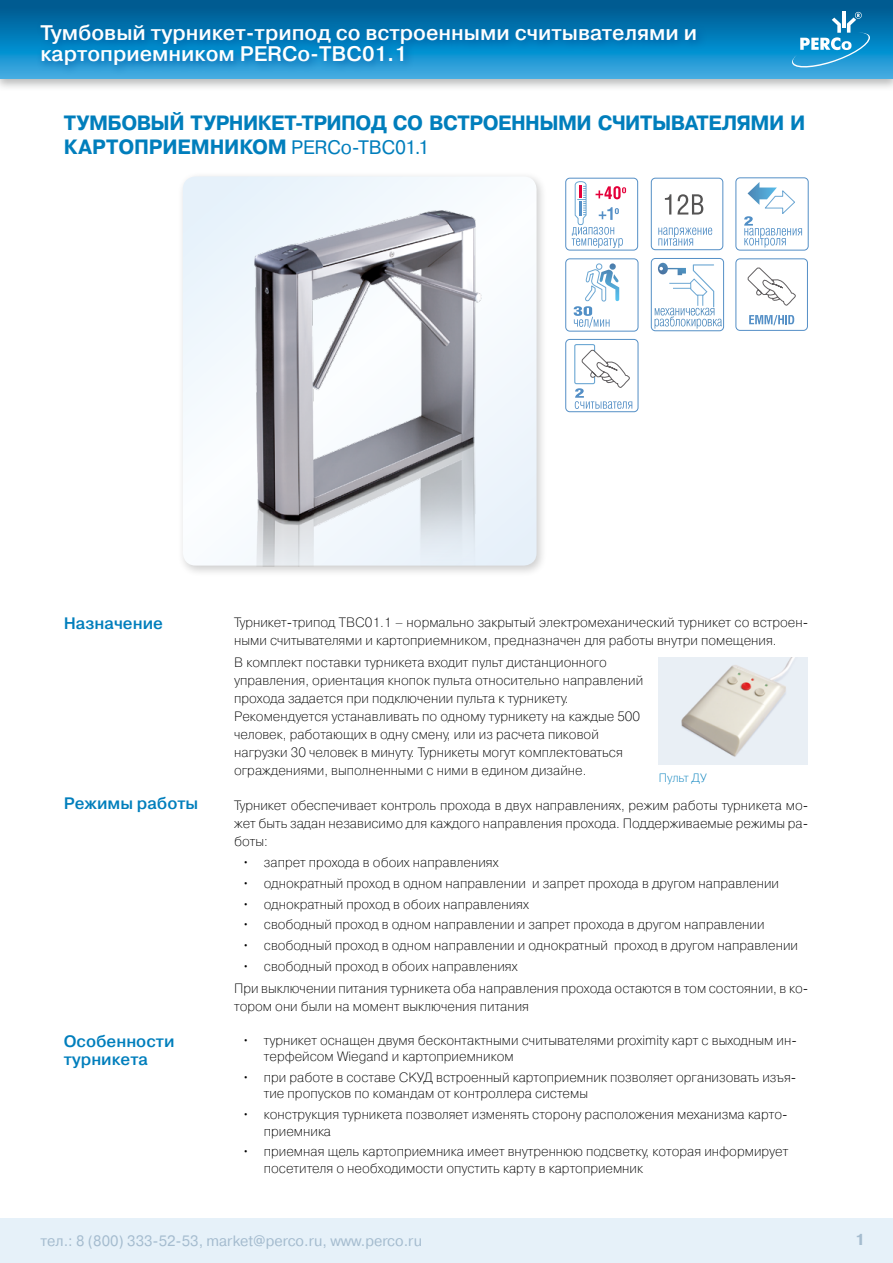
<style>
.page{position:relative;width:893px;height:1263px;background:#fff}
.page>*{position:absolute;margin:0;border:0;box-sizing:border-box;transform-origin:0 0}
.t1{font:700 21px/21px "Pragmatica Light C";color:#fff}
.t2{font:700 19.5px/23.5px "Pragmatica";letter-spacing:-.02em;color:#007ebc}
.t3{font:700 16.5px/18px "Pragmatica Light C";color:#007ebc}
.t4{font:15px "Pragmatica C";color:#a5bccf}
.t5{font:700 15px "Pragmatica";color:#a5bccf}
.t6{font:13.5px/18px "Pragmatica Light C";color:#000}
.t7{font:12px "Pragmatica Light C";color:#007ebc}
.s1{font-family:"Pragmatica C";font-weight:400}
</style>
<div class="page">
<div style="left:0;top:0;width:893px;height:92px;background:#535556;opacity:.41"></div>
<svg style="left:0;top:0;width:893px;height:79px;background:#0c74ac"></svg>
<div style="left:0;top:1219px;width:893px;height:44px;background:#e6f1f9"></div>
<div style="left:177px;top:171px;width:371px;height:406px;background:#000;opacity:.2"></div>
<svg style="left:183px;top:176px;width:354px;height:390px"></svg>
<img style="left:193px;top:188px;width:323px;height:378px">
<img style="left:659px;top:657px;width:149px;height:107px">
<div style="left:651px;top:178px;width:72px;height:72px;border:1px solid #548fc6;border-radius:4px"></div>
<svg style="left:665px;top:194px;width:6px;height:21px"></svg>
<svg style="left:677px;top:194px;width:26px;height:21px"></svg>
<svg style="left:658px;top:227px;width:54px;height:19px"></svg>
<div style="left:566px;top:259px;width:72px;height:72px;border:1px solid #548fc6;border-radius:4px"></div>
<img style="left:610px;top:263px;width:9px;height:38px">
<svg style="left:574px;top:263px;width:36px;height:65px"></svg>
<div style="left:736px;top:178px;width:72px;height:72px;border:1px solid #548fc6;border-radius:4px"></div>
<img style="left:752px;top:182px;width:25px;height:7px">
<svg style="left:744px;top:189px;width:58px;height:59px"></svg>
<div style="left:566px;top:178px;width:72px;height:72px;border:1px solid #548fc6;border-radius:4px"></div>
<svg style="left:572px;top:181px;width:54px;height:67px"></svg>
<div style="left:736px;top:259px;width:72px;height:72px;border:1px solid #548fc6;border-radius:4px"></div>
<svg style="left:747px;top:267px;width:49px;height:39px"></svg>
<svg style="left:749px;top:315px;width:45px;height:10px"></svg>
<div style="left:566px;top:339px;width:72px;height:73px;border:1px solid #548fc6;border-radius:4px"></div>
<div style="left:574px;top:344px;width:21px;height:40px;border:1px solid #6ca7d3;border-radius:2px"></div>
<svg style="left:575px;top:349px;width:57px;height:60px"></svg>
<svg style="left:792px;top:12px;width:78px;height:57px;background:#3095c8"></svg>
<div style="left:36px;top:19px;width:671px;height:57px;background:#00579f;opacity:.75"></div>
<div style="left:651px;top:258px;width:73px;height:73px;border:1px solid #548fc6;border-radius:4px"></div>
<svg style="left:654px;top:264px;width:68px;height:65px"></svg>
<h1 class="t1" style="left:40px;top:22px;width:658px">Тумбовый турникет-трипод со встроенными считывателями и картоприемником PERCo-TBC01.1</h1>
<h2 class="t2" style="left:64px;top:112px;width:743px">ТУМБОВЫЙ ТУРНИКЕТ-ТРИПОД СО ВСТРОЕННЫМИ СЧИТЫВАТЕЛЯМИ И<br>КАРТОПРИЕМНИКОМ <span class="s1">PERCo-TBC01.1</span></h2>
<p class="t3" style="left:64px;top:614px;width:101px">Назначение</p>
<p class="t3" style="left:64px;top:795px;width:136px">Режимы работы</p>
<p class="t3" style="left:64px;top:1033px;width:112px">Особенности турникета</p>
<p class="t6" style="left:234px;top:614px;width:576px">Турникет-трипод TBC01.1 – нормально закрытый электромеханический турникет со встроен&shy;ными считывателями и картоприемником, предназначен для работы внутри помещения.</p>
<p class="t6" style="left:234px;top:654px;width:411px">В комплект поставки турникета входит пульт дистанционного управления, ориентация кнопок пульта относительно направлений прохода задается при подключении пульта к турникету.<br>Рекомендуется устанавливать по одному турникету на каждые 500 человек, работающих в одну смену, или из расчета пиковой нагрузки 30 человек в минуту. Турникеты могут комплектоваться ограждениями, выполненными с ними в едином дизайне.</p>
<p class="t6" style="left:234px;top:797px;width:576px;text-align:justify">Турникет обеспечивает контроль прохода в двух направлениях, режим работы турникета мо&shy;жет быть задан независимо для каждого направления прохода. Поддерживаемые режимы ра&shy;боты:</p>
<p class="t6" style="left:243px;top:854px;width:257px">• запрет прохода в обоих направлениях</p>
<p class="t6" style="left:243px;top:874px;width:538px">• однократный проход в одном направлении и запрет прохода в другом направлении</p>
<p class="t6" style="left:243px;top:895px;width:288px">• однократный проход в обоих направлениях</p>
<p class="t6" style="left:243px;top:916px;width:523px">• свободный проход в одном направлении и запрет прохода в другом направлении</p>
<p class="t6" style="left:243px;top:937px;width:557px">• свободный проход в одном направлении и однократный проход в другом направлении</p>
<p class="t6" style="left:234px;top:955px;width:576px;line-height:22.2px;text-indent:9px">• свободный проход в обоих направлениях<br>При выключении питания турникета оба направления прохода остаются в том состоянии, в ко-</p>
<p class="t6" style="left:234px;top:997px;width:296px">тором они были на момент выключения питания</p>
<p class="t6" style="left:264px;top:1032px;width:534px;line-height:16.5px;text-indent:-21px">• турникет оснащен двумя бесконтактными считывателями proximity карт с выходным ин&shy;терфейсом Wiegand и картоприемником</p>
<p class="t6" style="left:264px;top:1069px;width:534px;line-height:16.5px;text-indent:-21px">• при работе в составе СКУД встроенный картоприемник позволяет организовать изъя&shy;тие пропусков по командам от контроллера системы</p>
<p class="t6" style="left:264px;top:1106px;width:525px;line-height:16.5px;text-indent:-21px">• конструкция турникета позволяет изменять сторону расположения механизма карто&shy;приемника</p>
<p class="t6" style="left:264px;top:1143px;width:526px;line-height:16.5px;text-indent:-21px">• приемная щель картоприемника имеет внутреннюю подсветку, которая информирует посетителя о необходимости опустить карту в картоприемник</p>
<p class="t7" style="left:659px;top:771px;width:49px">Пульт ДУ</p>
<p class="t4" style="left:40px;top:1232px;width:383px">тел.: 8 (800) 333-52-53, market@perco.ru, www.perco.ru</p>
<p class="t5" style="left:855px;top:1231px;width:11px">1</p>
</div>
